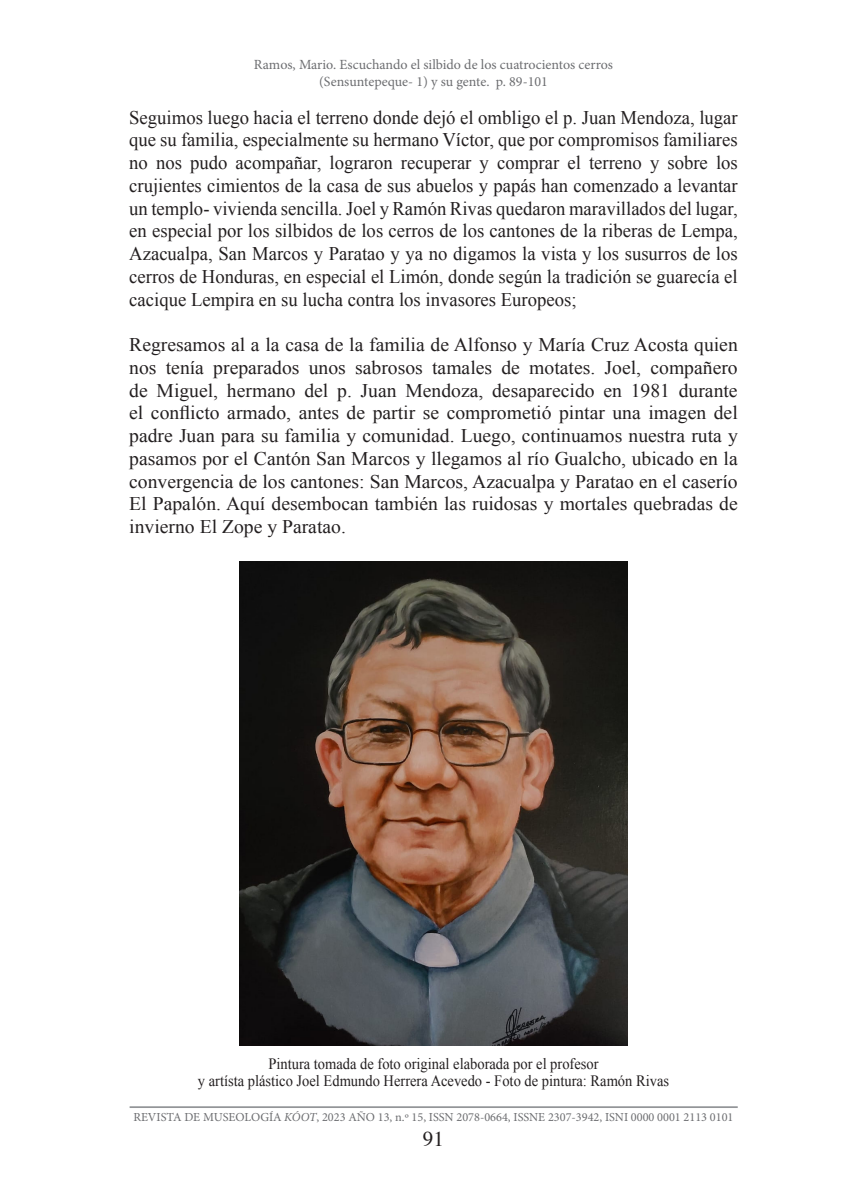
<style>
.page{position:relative;width:867px;height:1197px;background:#fff}
.page>*{position:absolute;margin:0;border:0;box-sizing:border-box;transform-origin:0 0}
.t1{font:21px "Times";color:#231f20}
.t2{font:19.25px/22.8px "Times New Roman";color:#231f20;text-align:justify}
.t3{font:15.75px "Times New Roman";color:#231f20;scale:.92 1}
.t4{font:14px/16.8px "Minion Pro";color:#6c6d70;text-align:center}
.t5{font:12.25px "Minion Pro";color:#6c6d70}
.s1{font-style:italic}
</style>
<div class="page">
<hr style="left:129px;top:1106px;width:608px;height:2px;background:#939598">
<img style="left:239px;top:561px;width:388px;height:485px">
<p class="t4" style="left:254px;top:57px;width:360px">Ramos, Mario. Escuchando el silbido de los cuatrocientos cerros (Sensuntepeque- 1) y su gente. p. 89-101</p>
<p class="t2" style="left:129px;top:105px;width:610px">Seguimos luego hacia el terreno donde dejó el ombligo el p. Juan Mendoza, lugar que su familia, especialmente su hermano Víctor, que por compromisos familiares no nos pudo acompañar, lograron recuperar y comprar el terreno y sobre los crujientes cimientos de la casa de sus abuelos y papás han comenzado a levantar un templo- vivienda sencilla. Joel y Ramón Rivas quedaron maravillados del lugar, en especial por los silbidos de los cerros de los cantones de la riberas de Lempa, Azacualpa, San Marcos y Paratao y ya no digamos la vista y los susurros de los cerros de Honduras, en especial el Limón, donde según la tradición se guarecía el cacique Lempira en su lucha contra los invasores Europeos;</p>
<p class="t2" style="left:129px;top:333px;width:610px">Regresamos al a la casa de la familia de Alfonso y María Cruz Acosta quien nos tenía preparados unos sabrosos tamales de motates. Joel, compañero de Miguel, hermano del p. Juan Mendoza, desaparecido en 1981 durante el conflicto armado, antes de partir se comprometió pintar una imagen del padre Juan para su familia y comunidad. Luego, continuamos nuestra ruta y pasamos por el Cantón San Marcos y llegamos al río Gualcho, ubicado en la convergencia de los cantones: San Marcos, Azacualpa y Paratao en el caserío El Papalón. Aquí desembocan también las ruidosas y mortales quebradas de invierno El Zope y Paratao.</p>
<p class="t3" style="left:268px;top:1053px;width:360px">Pintura tomada de foto original elaborada por el profesor</p>
<p class="t3" style="left:198px;top:1070px;width:513px">y artísta plástico Joel Edmundo Herrera Acevedo - Foto de pintura: Ramón Rivas</p>
<p class="t5" style="left:133px;top:1109px;width:601px">REVISTA DE MUSEOLOGÍA <span class="s1">KÓOT</span>, 2023 AÑO 13, n.º 15, ISSN 2078-0664, ISSNE 2307-3942, ISNI 0000 0001 2113 0101</p>
<p class="t1" style="left:423px;top:1120px;width:22px">91</p>
</div>
